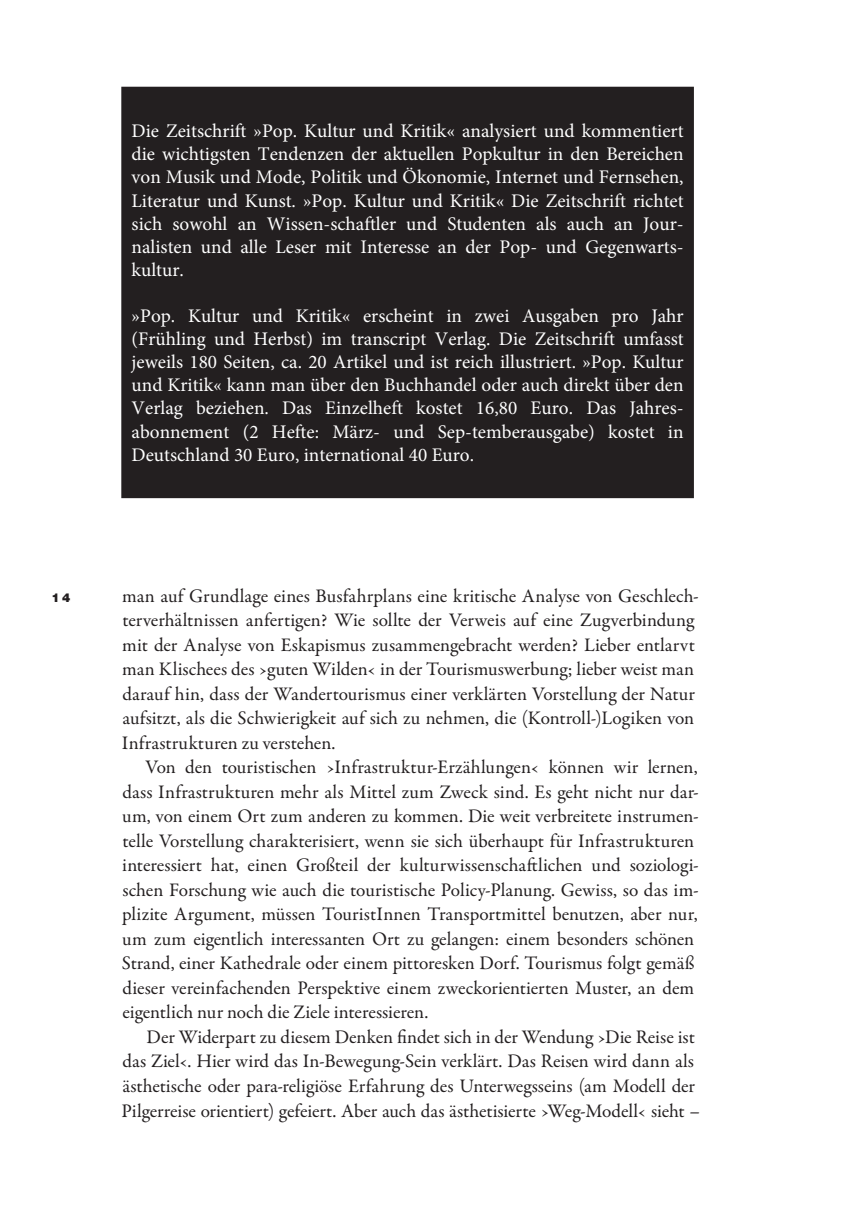
<style>
.page{position:relative;width:844px;height:1216px;background:#fff}
.page>*{position:absolute;margin:0;border:0;box-sizing:border-box;transform-origin:0 0}
.t1{font:19.25px/24.5px "Garamond Premr Pro";color:#231f20}
.t2{font:19.25px/23.1px "Minion Pro";color:#fff;text-align:justify}
.t3{font:900 12.25px "Helvetica Neue LT Std";color:#231f20}
</style>
<div class="page">
<div style="left:121px;top:87px;width:573px;height:410px;background:#231f20;border:2px solid #231f20"></div>
<p class="t2" style="left:132px;top:120px;width:553px">Die Zeitschrift »Pop. Kultur und Kritik« analysiert und kommentiert die wichtigsten Tendenzen der aktuellen Popkultur in den Bereichen von Musik und Mode, Politik und Ökonomie, Internet und Fernsehen, Literatur und Kunst. »Pop. Kultur und Kritik« Die Zeitschrift richtet sich sowohl an Wissen-schaftler und Studenten als auch an Jour&shy;nalisten und alle Leser mit Interesse an der Pop- und Gegenwarts&shy;kultur.</p>
<p class="t2" style="left:132px;top:304px;width:553px">»Pop. Kultur und Kritik« erscheint in zwei Ausgaben pro Jahr (Frühling und Herbst) im transcript Verlag. Die Zeitschrift umfasst jeweils 180 Seiten, ca. 20 Artikel und ist reich illustriert. »Pop. Kultur und Kritik« kann man über den Buchhandel oder auch direkt über den Verlag beziehen. Das Einzelheft kostet 16,80 Euro. Das Jahres&shy;abonnement (2 Hefte: März- und Sep-temberausgabe) kostet in Deutschland 30 Euro, international 40 Euro.</p>
<p class="t3" style="left:51px;top:590px;width:20px">14</p>
<p class="t1" style="left:122px;top:583px;width:578px">man auf Grundlage eines Busfahrplans eine kritische Analyse von Geschlech&shy;terverhältnissen anfertigen? Wie sollte der Verweis auf eine Zugverbindung mit der Analyse von Eskapismus zusammengebracht werden? Lieber entlarvt man Klischees des ›guten Wilden‹ in der Tourismuswerbung; lieber weist man darauf hin, dass der Wandertourismus einer verklärten Vorstellung der Natur aufsitzt, als die Schwierigkeit auf sich zu nehmen, die (Kontroll-)Logiken von Infrastrukturen zu verstehen.</p>
<p class="t1" style="left:122px;top:755px;width:578px;text-indent:23px">Von den touristischen ›Infrastruktur-Erzählungen‹ können wir lernen, dass Infrastrukturen mehr als Mittel zum Zweck sind. Es geht nicht nur dar&shy;um, von einem Ort zum anderen zu kommen. Die weit verbreitete instrumen&shy;telle Vorstellung charakterisiert, wenn sie sich überhaupt für Infrastrukturen interessiert hat, einen Großteil der kulturwissenschaftlichen und soziologi&shy;schen Forschung wie auch die touristische Policy-Planung. Gewiss, so das im&shy;plizite Argument, müssen TouristInnen Transportmittel benutzen, aber nur, um zum eigentlich interessanten Ort zu gelangen: einem besonders schönen Strand, einer Kathedrale oder einem pittoresken Dorf. Tourismus folgt gemäß dieser vereinfachenden Perspektive einem zweckorientierten Muster, an dem eigentlich nur noch die Ziele interessieren.</p>
<p class="t1" style="left:121px;top:1025px;width:579px;text-indent:25px">Der Widerpart zu diesem Denken findet sich in der Wendung ›Die Reise ist das Ziel‹. Hier wird das In-Bewegung-Sein verklärt. Das Reisen wird dann als ästhetische oder para-religiöse Erfahrung des Unterwegsseins (am Modell der Pilgerreise orientiert) gefeiert. Aber auch das ästhetisierte ›Weg-Modell‹ sieht –</p>
</div>
